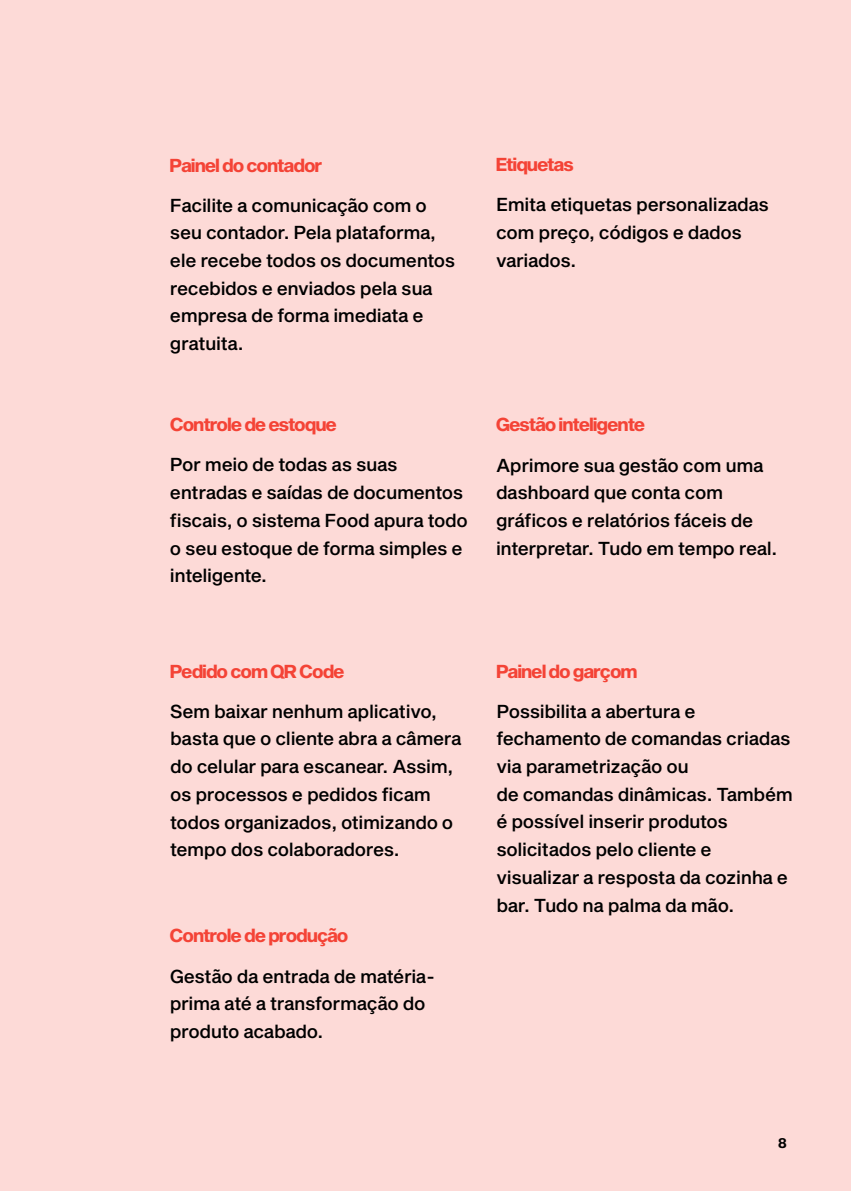
<style>
.page{position:relative;width:851px;height:1191px;background:#fff}
.page>*{position:absolute;margin:0;border:0;box-sizing:border-box;transform-origin:0 0}
.t1{font:18.4px/27.8px "Sequel Sans Medium Body";letter-spacing:-.02em;color:#000}
.t2{font:18.4px "Sequel Sans Bold Disp";letter-spacing:-.02em;color:#f44336}
.t3{font:14px "Sequel Sans Bold Head";color:#000}
</style>
<div class="page">
<div style="left:0;top:0;width:850px;height:1191px;background:#fddad7"></div>
<p class="t2" style="left:170px;top:152px;width:154px">Painel do contador</p>
<p class="t1" style="left:170px;top:192px;width:287px">Facilite a comunicação com o seu contador. Pela plataforma, ele recebe todos os documentos recebidos e enviados pela sua empresa de forma imediata e gratuita.</p>
<p class="t2" style="left:170px;top:412px;width:168px">Controle de estoque</p>
<p class="t1" style="left:170px;top:452px;width:299px">Por meio de todas as suas entradas e saídas de documentos fiscais, o sistema Food apura todo o seu estoque de forma simples e inteligente.</p>
<p class="t2" style="left:496px;top:152px;width:79px">Etiquetas</p>
<p class="t1" style="left:496px;top:192px;width:274px">Emita etiquetas personalizadas com preço, códigos e dados variados.</p>
<p class="t2" style="left:496px;top:412px;width:150px">Gestão inteligente</p>
<p class="t1" style="left:496px;top:452px;width:283px">Aprimore sua gestão com uma dashboard que conta com gráficos e relatórios fáceis de interpretar. Tudo em tempo real.</p>
<p class="t2" style="left:170px;top:658px;width:176px">Pedido com QR Code</p>
<p class="t2" style="left:496px;top:658px;width:142px">Painel do garçom</p>
<p class="t1" style="left:170px;top:698px;width:293px">Sem baixar nenhum aplicativo, basta que o cliente abra a câmera do celular para escanear. Assim, os processos e pedidos ficam todos organizados, otimizando o tempo dos colaboradores.</p>
<p class="t2" style="left:170px;top:922px;width:180px">Controle de produção</p>
<p class="t1" style="left:170px;top:962px;width:267px">Gestão da entrada de matéria&shy;prima até a transformação do produto acabado.</p>
<p class="t1" style="left:496px;top:698px;width:298px">Possibilita a abertura e fechamento de comandas criadas via parametrização ou<br>de comandas dinâmicas. Também é possível inserir produtos solicitados pelo cliente e visualizar a resposta da cozinha e bar. Tudo na palma da mão.</p>
<p class="t3" style="left:778px;top:1133px;width:10px">8</p>
</div>
